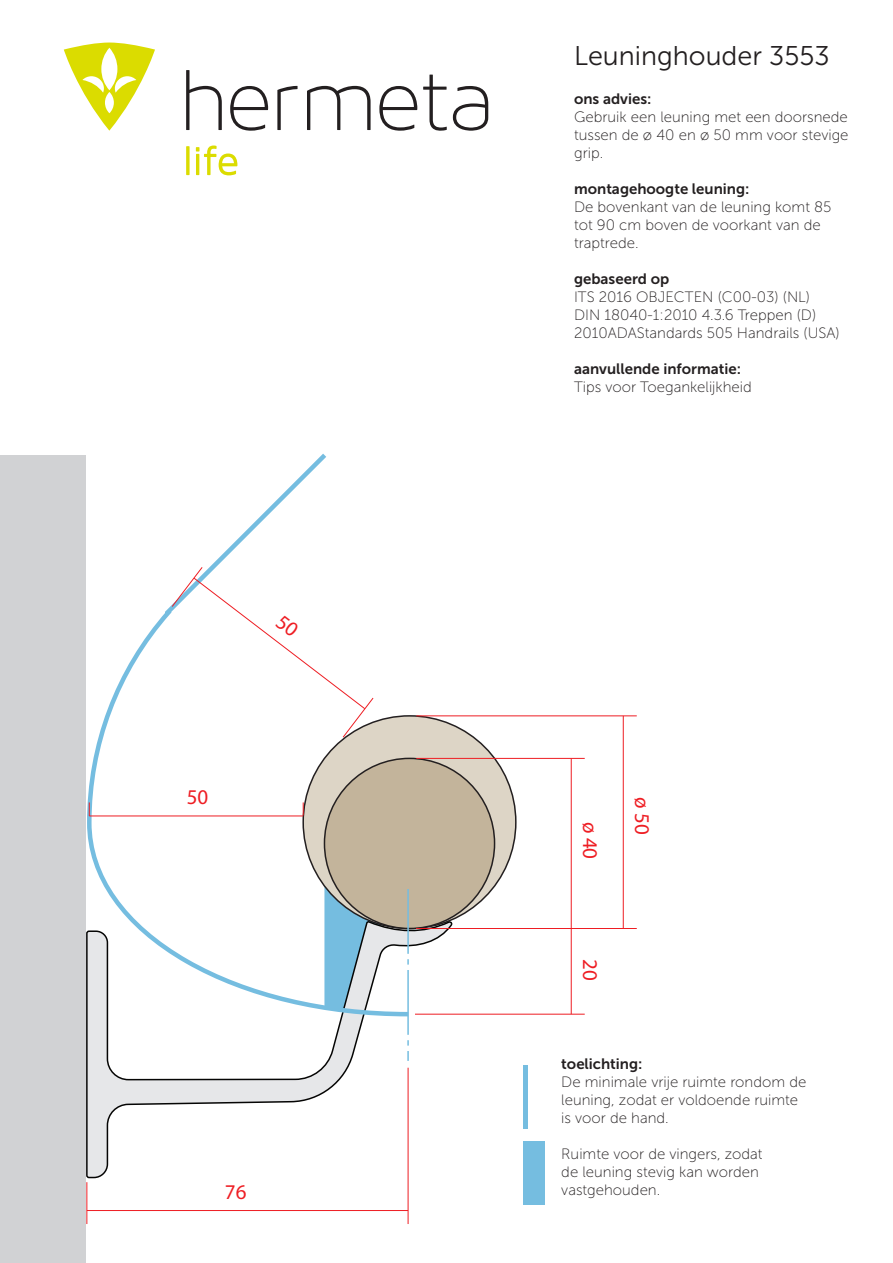
<style>
.page{position:relative;width:893px;height:1263px;background:#fff}
.page>*{position:absolute;margin:0;border:0;box-sizing:border-box;transform-origin:0 0}
.t1{font:27px "Museo Sans 300";color:#231f20}
.t2{font:21px "Myriad Pro";color:#ee1d23}
.t3{font:15px/18px "Museo Sans 100";color:#231f20}
.t4{font:15px "Museo Sans 700";color:#231f20}
</style>
<div class="page">
<div style="left:303px;top:716px;width:213px;height:212px;background:#ddd5c6;border-radius:50%"></div>
<div style="left:0;top:455px;width:85px;height:808px;background:#d1d2d4"></div>
<div style="left:324px;top:758px;width:171px;height:170px;background:#c3b49b;border-radius:50%"></div>
<svg style="left:85px;top:919px;width:369px;height:260px"></svg>
<div style="left:523px;top:1141px;width:21px;height:64px;background:#75bde0"></div>
<hr style="left:523px;top:1065px;width:4px;height:64px;background:#75bde0">
<svg style="left:85px;top:453px;width:328px;height:566px"></svg>
<svg style="left:407px;top:889px;width:2px;height:172px"></svg>
<hr style="left:623px;top:716px;width:1px;height:212px;background:#ee1d23">
<hr style="left:416px;top:715px;width:221px;height:1px;background:#ee1d23">
<hr style="left:416px;top:928px;width:221px;height:1px;background:#ee1d23">
<hr style="left:87px;top:1210px;width:321px;height:1px;background:#ee1d23">
<hr style="left:408px;top:1068px;width:1px;height:156px;background:#ee1d23">
<hr style="left:86px;top:1182px;width:1px;height:42px;background:#ee1d23">
<hr style="left:571px;top:758px;width:1px;height:170px;background:#ee1d23">
<hr style="left:416px;top:758px;width:169px;height:1px;background:#ee1d23">
<hr style="left:571px;top:928px;width:1px;height:86px;background:#ee1d23">
<hr style="left:415px;top:1014px;width:170px;height:1px;background:#ee1d23">
<hr style="left:89px;top:815px;width:214px;height:1px;background:#ee1d23">
<svg style="left:89px;top:802px;width:1px;height:14px"></svg>
<svg style="left:303px;top:802px;width:1px;height:13px"></svg>
<svg style="left:64px;top:43px;width:91px;height:88px"></svg>
<svg style="left:186px;top:70px;width:36px;height:60px"></svg>
<svg style="left:277px;top:86px;width:21px;height:44px"></svg>
<svg style="left:307px;top:86px;width:64px;height:44px"></svg>
<svg style="left:423px;top:75px;width:24px;height:56px"></svg>
<svg style="left:453px;top:86px;width:35px;height:45px"></svg>
<svg style="left:186px;top:146px;width:4px;height:29px"></svg>
<svg style="left:196px;top:145px;width:41px;height:30px"></svg>
<svg style="left:230px;top:86px;width:38px;height:45px"></svg>
<svg style="left:379px;top:86px;width:38px;height:45px"></svg>
<svg style="left:171px;top:566px;width:203px;height:172px"></svg>
<h2 class="t2" style="left:187px;top:784px;width:23px">50</h2>
<h2 class="t2" style="left:225px;top:1178px;width:23px">76</h2>
<h1 class="t1" style="left:574px;top:42px;width:257px">Leuninghouder 3553</h1>
<p class="t4" style="left:574px;top:91px;width:79px">ons advies:</p>
<p class="t3" style="left:574px;top:108px;width:276px;text-align:justify">Gebruik een leuning met een doorsnede tussen de ø 40 en ø 50 mm voor stevige grip.</p>
<p class="t4" style="left:574px;top:181px;width:177px">montagehoogte leuning:</p>
<p class="t3" style="left:574px;top:198px;width:259px">De bovenkant van de leuning komt 85 tot 90 cm boven de voorkant van de traptrede.</p>
<p class="t4" style="left:574px;top:271px;width:97px">gebaseerd op</p>
<p class="t3" style="left:574px;top:288px;width:267px">ITS 2016 OBJECTEN (C00-03) (NL)<br>DIN 18040-1:2010 4.3.6 Treppen (D)<br>2010ADAStandards 505 Handrails (USA)</p>
<p class="t4" style="left:574px;top:361px;width:168px">aanvullende informatie:</p>
<p class="t3" style="left:574px;top:378px;width:179px">Tips voor Toegankelijkheid</p>
<h2 class="t2" style="left:603px;top:821px;width:39px;rotate:90deg">ø 40</h2>
<h2 class="t2" style="left:655px;top:797px;width:39px;rotate:90deg">ø 50</h2>
<h2 class="t2" style="left:603px;top:959px;width:23px;rotate:90deg">20</h2>
<p class="t4" style="left:561px;top:1055px;width:83px">toelichting:</p>
<p class="t3" style="left:561px;top:1073px;width:247px">De minimale vrije ruimte rondom de leuning, zodat er voldoende ruimte is voor de hand.</p>
<p class="t3" style="left:561px;top:1145px;width:203px">Ruimte voor de vingers, zodat de leuning stevig kan worden vastgehouden.</p>
</div>
